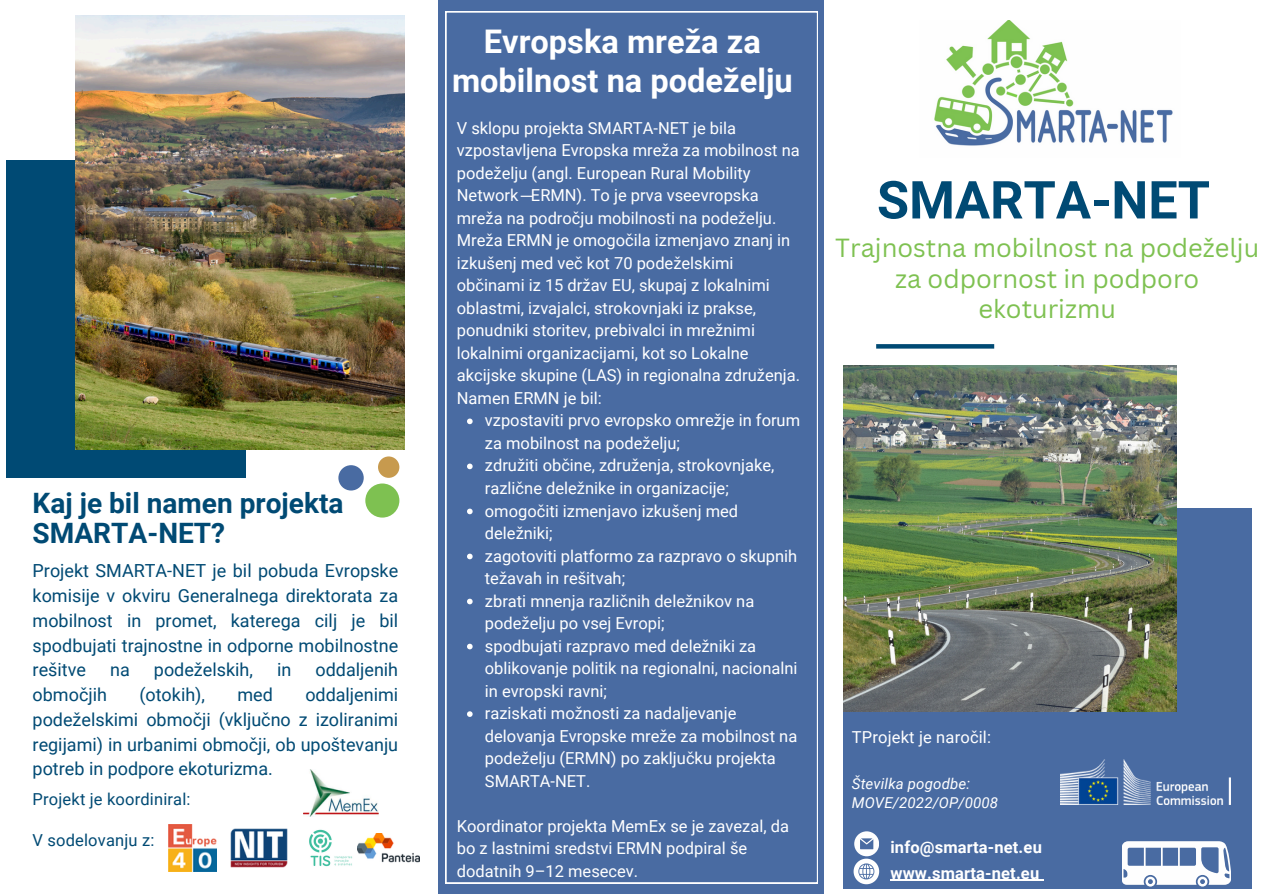
<style>
.page{position:relative;width:1263px;height:894px;background:#fff}
.page>*{position:absolute;margin:0;border:0;box-sizing:border-box;transform-origin:0 0}
.t1{font:700 52.35px "Roboto";color:#004a74}
.t2{font:700 32.55px/38.2px "Roboto";color:#fff;text-align:center}
.t3{font:700 28.05px/30.3px "Roboto";color:#004a74}
.t4{font:25.5px/30.3px "Canva Sans";color:#7ec151;text-align:center}
.t5{font:18px/24.8px "Roboto";color:#004a74;text-align:justify}
.t6{font:16.5px/22.5px "Roboto";color:#fff}
.t7{font:700 16.5px "Roboto";letter-spacing:.01em;color:#fff}
.t8{font:16.5px "Roboto";letter-spacing:.01em;color:#004a74}
.t9{font:italic 15px/19.2px "Roboto";letter-spacing:.01em;color:#fff}
</style>
<div class="page">
<div style="left:843px;top:508px;width:408px;height:380px;background:#496ba2"></div>
<img style="left:843px;top:365px;width:333px;height:346px">
<div style="left:439px;top:0;width:385px;height:893px;background:#496ba2"></div>
<div style="left:6px;top:160px;width:240px;height:317px;background:#004a74"></div>
<svg style="left:876px;top:344px;width:118px;height:4px"></svg>
<img style="left:76px;top:16px;width:328px;height:433px">
<img style="left:934px;top:20px;width:239px;height:126px">
<svg style="left:854px;top:831px;width:25px;height:53px"></svg>
<img style="left:304px;top:769px;width:74px;height:46px">
<img style="left:357px;top:833px;width:62px;height:30px">
<svg style="left:446px;top:12px;width:372px;height:870px"></svg>
<hr style="left:890px;top:879px;width:149px;height:1px;background:#fff">
<svg style="left:1122px;top:841px;width:109px;height:45px"></svg>
<div style="left:338px;top:465px;width:26px;height:25px;background:#496ba2;border-radius:50%"></div>
<div style="left:365px;top:483px;width:34px;height:34px;background:#7ec151;border-radius:50%"></div>
<div style="left:378px;top:456px;width:21px;height:21px;background:#c79a4e;border-radius:50%"></div>
<img style="left:169px;top:824px;width:47px;height:47px">
<img style="left:231px;top:828px;width:56px;height:39px">
<img style="left:309px;top:829px;width:44px;height:38px">
<img style="left:1060px;top:759px;width:170px;height:45px">
<svg style="left:467px;top:418px;width:6px;height:6px"></svg>
<svg style="left:467px;top:463px;width:6px;height:6px"></svg>
<svg style="left:467px;top:508px;width:6px;height:6px"></svg>
<svg style="left:467px;top:553px;width:6px;height:6px"></svg>
<svg style="left:467px;top:598px;width:6px;height:6px"></svg>
<svg style="left:467px;top:643px;width:6px;height:6px"></svg>
<svg style="left:467px;top:711px;width:6px;height:5px"></svg>
<h6 class="t3" style="left:33px;top:488px;width:312px">Kaj je bil namen projekta<br>SMARTA-NET?</h6>
<h6 class="t5" style="left:33px;top:558px;width:367px">Projekt SMARTA-NET je bil pobuda Evropske komisije v okviru Generalnega direktorata za mobilnost in promet, katerega cilj je bil spodbujati trajnostne in odporne mobilnostne rešitve</h6>
<h6 class="t5" style="left:110px;top:657px;width:21px">na</h6>
<h6 class="t5" style="left:154px;top:657px;width:100px">podeželskih,</h6>
<h6 class="t5" style="left:277px;top:657px;width:16px">in</h6>
<h6 class="t5" style="left:316px;top:657px;width:84px">oddaljenih</h6>
<h6 class="t5" style="left:33px;top:682px;width:76px">območjih</h6>
<h6 class="t5" style="left:139px;top:682px;width:67px">(otokih),</h6>
<h6 class="t5" style="left:237px;top:682px;width:37px">med</h6>
<h6 class="t5" style="left:33px;top:682px;width:367px;text-indent:273px">oddaljenimi podeželskimi območji (vključno z izoliranimi regijami) in urbanimi območji, ob upoštevanju potreb in podpore ekoturizma.</h6>
<p class="t8" style="left:33px;top:789px;width:159px">Projekt je koordiniral:</p>
<h6 class="t8" style="left:33px;top:830px;width:123px">V sodelovanju z:</h6>
<p class="t2" style="left:452px;top:23px;width:342px">Evropska mreža za mobilnost na podeželju</p>
<p class="t6" style="left:457px;top:117px;width:345px">V sklopu projekta SMARTA-NET je bila vzpostavljena Evropska mreža za mobilnost na podeželju (angl. European Rural Mobility Network ERMN). To je prva vseevropska mreža na področju mobilnosti na podeželju.<br>Mreža ERMN je omogočila izmenjavo znanj in izkušenj med več kot 70 podeželskimi občinami iz 15 držav EU, skupaj z lokalnimi oblastmi, izvajalci, strokovnjaki iz prakse, ponudniki storitev, prebivalci in mrežnimi lokalnimi organizacijami, kot so Lokalne akcijske skupine (LAS) in regionalna združenja.<br>Namen ERMN je bil:</p>
<p class="t6" style="left:485px;top:409px;width:317px">vzpostaviti prvo evropsko omrežje in forum za mobilnost na podeželju;<br>združiti občine, združenja, strokovnjake, različne deležnike in organizacije; omogočiti izmenjavo izkušenj med deležniki;<br>zagotoviti platformo za razpravo o skupnih težavah in rešitvah;<br>zbrati mnenja različnih deležnikov na podeželju po vsej Evropi;<br>spodbujati razpravo med deležniki za oblikovanje politik na regionalni, nacionalni in evropski ravni;<br>raziskati možnosti za nadaljevanje delovanja Evropske mreže za mobilnost na podeželju (ERMN) po zaključku projekta SMARTA-NET.</p>
<p class="t6" style="left:457px;top:814px;width:334px">Koordinator projekta MemEx se je zavezal, da bo z lastnimi sredstvi ERMN podpiral še dodatnih 9–12 mesecev.</p>
<p class="t1" style="left:877px;top:170px;width:335px">SMARTA-NET</p>
<p class="t4" style="left:835px;top:232px;width:426px">Trajnostna mobilnost na podeželju za odpornost in podporo ekoturizmu</p>
<p class="t6" style="left:852px;top:726px;width:141px">TProjekt je naročil:</p>
<h2 class="t9" style="left:852px;top:774px;width:148px">Številka pogodbe:<br>MOVE/2022/OP/0008</h2>
<h3 class="t7" style="left:890px;top:837px;width:153px">info@smarta-net.eu</h3>
<p class="t7" style="left:890px;top:863px;width:150px">www.smarta-net.eu</p>
</div>
